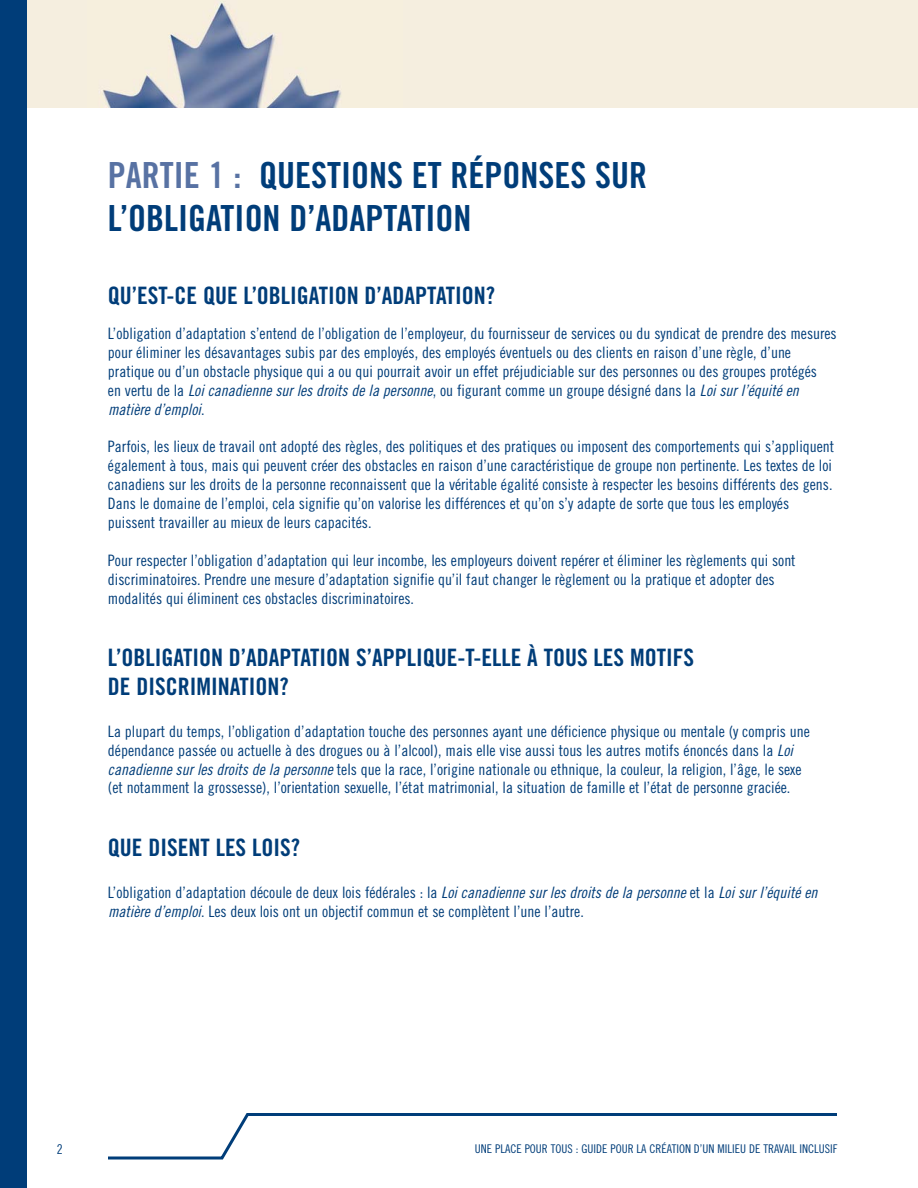
<style>
.page{position:relative;width:918px;height:1188px;background:#fff}
.page>*{position:absolute;margin:0;border:0;box-sizing:border-box;transform-origin:0 0}
.t1{font:36px/43.2px "Trade Gothic Bold Cond Twenty";color:#003d79}
.t2{font:24px/28.8px "Trade Gothic Bold Cond Twenty";color:#003d79}
.t3{font:15.75px/18.9px "Trade Gothic Cond Eighteen";color:#003d79}
.t4{font:13.5px "Trade Gothic Cond Eighteen";color:#003d79}
.t5{font:12px "Trade Gothic Cond Eighteen";color:#003d79}
.s1{color:#5872a3}
.s2{font-style:italic}
</style>
<div class="page">
<div style="left:0;top:0;width:918px;height:108px;background:#f5eedf"></div>
<div style="left:0;top:0;width:27px;height:1188px;background:#003d79"></div>
<img style="left:99px;top:2px;width:242px;height:106px">
<svg style="left:108px;top:1113px;width:729px;height:47px"></svg>
<h1 class="t1" style="left:108px;top:156px;width:541px"><span class="s1">PARTIE 1 :</span> QUESTIONS ET RÉPONSES SUR<br>L’OBLIGATION D’ADAPTATION</h1>
<h2 class="t2" style="left:108px;top:283px;width:389px">QU’EST-CE QUE L’OBLIGATION D’ADAPTATION?</h2>
<p class="t3" style="left:108px;top:325px;width:730px">L’obligation d’adaptation s’entend de l’obligation de l’employeur, du fournisseur de services ou du syndicat de prendre des mesures pour éliminer les désavantages subis par des employés, des employés éventuels ou des clients en raison d’une règle, d’une pratique ou d’un obstacle physique qui a ou qui pourrait avoir un effet préjudiciable sur des personnes ou des groupes protégés<br>e n ve rt u d e l a <span class="s2">Loicanadienne surles droits de la personne</span>, o u f i g u ra n t c o m m e u n g ro u p e d é s i g n é d a n s l a <span class="s2">Loisurl’équité en matière d’emploi</span>.</p>
<p class="t3" style="left:108px;top:439px;width:728px">Parfois, les lieux de travail ont adopté des règles, des politiques et des pratiques ou imposent des comportements qui s’appliquent également à tous, mais qui peuvent créer des obstacles en raison d’une caractéristique de groupe non pertinente. Les textes de loi canadiens sur les droits de la personne reconnaissent que la véritable égalité consiste à respecter les besoins différents des gens.<br>Dans le domaine de l’emploi, cela signifie qu’on valorise les différences et qu’on s’y adapte de sorte que tous les employés puissent travailler au mieux de leurs capacités.</p>
<p class="t3" style="left:108px;top:552px;width:689px">Pour respecter l’obligation d’adaptation qui leur incombe, les employeurs doivent repérer et éliminer les règlements qui sont discriminatoires. Prendre une mesure d’adaptation signifie qu’il faut changer le règlement ou la pratique et adopter des modalités qui éliminent ces obstacles discriminatoires.</p>
<h2 class="t2" style="left:108px;top:645px;width:588px">L’OBLIGATION D’ADAPTATION S’APPLIQUE-T-ELLE À TOUS LES MOTIFS<br>DE DISCRIMINATION?</h2>
<p class="t3" style="left:108px;top:723px;width:703px">La plupart du temps, l’obligation d’adaptation touche des personnes ayant une déficience physique ou mentale (y compris une dépendance passée ou actuelle à des drogues ou à l’alcool), mais elle vise aussi tous les autres motifs énoncés dans la <span class="s2">Loi canadienne surles droits de la personne</span>tels que la race, l’origine nationale ou ethnique, la couleur, la religion, l’âge, le sexe (et notamment la grossesse), l’orientation sexuelle, l’état matrimonial, la situation de famille et l’état de personne graciée.</p>
<h2 class="t2" style="left:108px;top:835px;width:194px">QUE DISENT LES LOIS?</h2>
<p class="t3" style="left:108px;top:884px;width:714px">L’obligation d’adaptation découle de deux lois fédérales : la <span class="s2">Loicanadienne surles droits de la personne</span>et la <span class="s2">Loisurl’équité en matière d’emploi</span>. Les deux lois ont un objectif commun et se complètent l’une l’autre.</p>
<p class="t4" style="left:57px;top:1144px;width:7px">2</p>
<p class="t5" style="left:475px;top:1145px;width:364px">UNE PLACE POUR TOUS : GUIDE POUR LA CRÉATION D’UN MILIEU DE TRAVAIL INCLUSIF</p>
</div>
